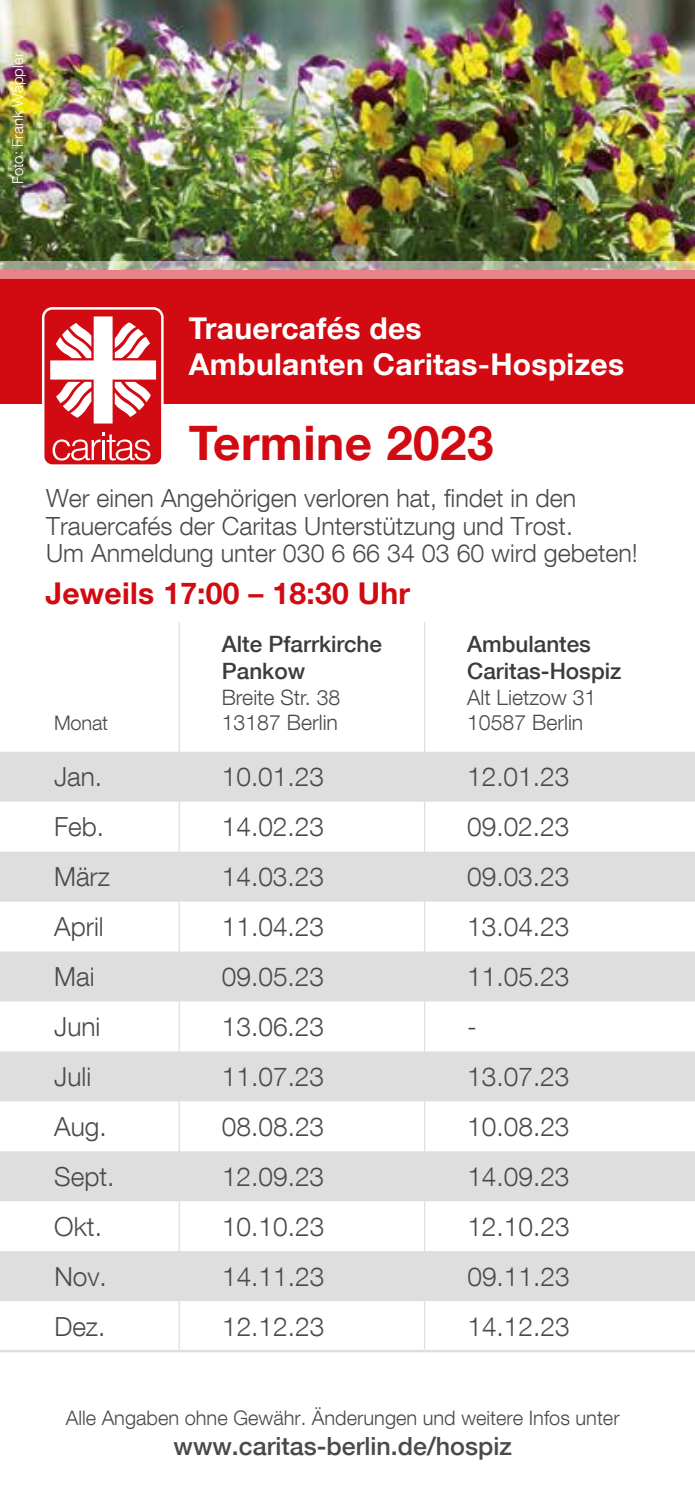
<style>
.page{position:relative;width:695px;height:1489px;background:#fff}
.page>*{position:absolute;margin:0;border:0;box-sizing:border-box;transform-origin:0 0}
.t1{font:700 47.5px "Helvetica Neue LT Com";letter-spacing:.01em;color:#d20a11}
.t2{font:700 30px/36px "Helvetica Neue LT Com";letter-spacing:.01em;color:#fff}
.t3{font:700 30px "Helvetica Neue LT Com";letter-spacing:.01em;color:#d20a11}
.t4{font:300 26.25px "Helvetica Neue LT Com";color:#4a4a49}
.t5{font:300 25px/27.5px "Helvetica Neue LT Com";color:#4a4a49}
.t6{font:500 25px "Helvetica Neue LT Com";color:#4a4a49}
.t7{font:500 22.5px/27px "Helvetica Neue LT Com";color:#3c3c3b}
.t8{font:300 21.25px/25.5px "Helvetica Neue LT Com";color:#4a4a49}
.t9{font:300 20px "Helvetica Neue LT Com";color:#4a4a49}
.t10{font:300 15px "Helvetica Neue LT Com";color:#fff}
</style>
<div class="page">
<img style="left:0;top:0;width:694px;height:261px">
<svg style="left:0;top:261px;width:694px;height:9px;background:#a7ab99"></svg>
<div style="left:0;top:270px;width:694px;height:134px;background:#d20a11"></div>
<div style="left:0;top:270px;width:694px;height:9px;background:#e88487"></div>
<svg style="left:0;top:751px;width:694px;height:549px;fill:#dedede"></svg>
<hr style="left:0;top:1349px;width:179px;height:3px;background:#dedede">
<hr style="left:179px;top:1349px;width:245px;height:3px;background:#dedede">
<hr style="left:424px;top:1349px;width:270px;height:3px;background:#dedede">
<hr style="left:424px;top:622px;width:1px;height:129px;background:#dedede">
<hr style="left:424px;top:751px;width:1px;height:50px;background:#dedede">
<hr style="left:424px;top:801px;width:1px;height:50px;background:#dedede">
<hr style="left:424px;top:851px;width:1px;height:50px;background:#dedede">
<hr style="left:424px;top:901px;width:1px;height:50px;background:#dedede">
<hr style="left:424px;top:951px;width:1px;height:50px;background:#dedede">
<hr style="left:424px;top:1001px;width:1px;height:50px;background:#dedede">
<hr style="left:424px;top:1051px;width:1px;height:50px;background:#dedede">
<hr style="left:424px;top:1101px;width:1px;height:50px;background:#dedede">
<hr style="left:424px;top:1151px;width:1px;height:50px;background:#dedede">
<hr style="left:424px;top:1201px;width:1px;height:50px;background:#dedede">
<hr style="left:424px;top:1251px;width:1px;height:49px;background:#dedede">
<hr style="left:424px;top:1300px;width:1px;height:49px;background:#dedede">
<hr style="left:178px;top:751px;width:2px;height:50px;background:#dedede">
<hr style="left:178px;top:801px;width:2px;height:50px;background:#dedede">
<hr style="left:178px;top:851px;width:2px;height:50px;background:#dedede">
<hr style="left:178px;top:901px;width:2px;height:50px;background:#dedede">
<hr style="left:178px;top:951px;width:2px;height:50px;background:#dedede">
<hr style="left:178px;top:1001px;width:2px;height:50px;background:#dedede">
<hr style="left:178px;top:1051px;width:2px;height:50px;background:#dedede">
<hr style="left:178px;top:1101px;width:2px;height:50px;background:#dedede">
<hr style="left:178px;top:1151px;width:2px;height:50px;background:#dedede">
<hr style="left:178px;top:1201px;width:2px;height:50px;background:#dedede">
<hr style="left:178px;top:1251px;width:2px;height:49px;background:#dedede">
<hr style="left:178px;top:1300px;width:2px;height:49px;background:#dedede">
<hr style="left:178px;top:622px;width:2px;height:129px;background:#dedede">
<div style="left:43px;top:308px;width:119px;height:157px;background:#d20a11;border-radius:9px"></div>
<div style="left:42px;top:307px;width:122px;height:160px;border:2px solid #fff;border-radius:9px"></div>
<svg style="left:50px;top:316px;width:106px;height:107px"></svg>
<svg style="left:53px;top:432px;width:97px;height:28px"></svg>
<p class="t10" style="left:9px;top:184px;width:133px;rotate:-90deg">Foto: Frank Wappler</p>
<p class="t2" style="left:189px;top:309px;width:436px">Trauercafés des<br>Ambulanten Caritas-Hospizes</p>
<h1 class="t1" style="left:189px;top:413px;width:306px">Termine 2023</h1>
<p class="t5" style="left:46px;top:484px;width:593px">Wer einen Angehörigen verloren hat, findet in den<br>Trauercafés der Caritas Unterstützung und Trost.<br>Um Anmeldung unter 030 6 66 34 03 60 wird gebeten!</p>
<p class="t3" style="left:45px;top:574px;width:366px">Jeweils 17:00 – 18:30 Uhr</p>
<p class="t9" style="left:54px;top:711px;width:56px">Monat</p>
<p class="t7" style="left:222px;top:630px;width:162px">Alte Pfarrkirche<br>Pankow</p>
<p class="t8" style="left:222px;top:684px;width:120px">Breite Str. 38<br>13187 Berlin</p>
<p class="t7" style="left:467px;top:630px;width:156px">Ambulantes<br>Caritas-Hospiz</p>
<p class="t8" style="left:467px;top:684px;width:131px">Alt Lietzow 31<br>10587 Berlin</p>
<p class="t4" style="left:54px;top:760px;width:50px">Jan.</p>
<p class="t4" style="left:222px;top:760px;width:104px">10.01.23</p>
<p class="t4" style="left:467px;top:760px;width:104px">12.01.23</p>
<p class="t4" style="left:54px;top:810px;width:52px">Feb.</p>
<p class="t4" style="left:222px;top:810px;width:104px">14.02.23</p>
<p class="t4" style="left:467px;top:810px;width:104px">09.02.23</p>
<p class="t4" style="left:54px;top:860px;width:57px">März</p>
<p class="t4" style="left:222px;top:860px;width:104px">14.03.23</p>
<p class="t4" style="left:467px;top:860px;width:104px">09.03.23</p>
<p class="t4" style="left:54px;top:910px;width:51px">April</p>
<p class="t4" style="left:222px;top:910px;width:104px">11.04.23</p>
<p class="t4" style="left:467px;top:910px;width:104px">13.04.23</p>
<p class="t4" style="left:54px;top:960px;width:42px">Mai</p>
<p class="t4" style="left:222px;top:960px;width:104px">09.05.23</p>
<p class="t4" style="left:467px;top:960px;width:104px">11.05.23</p>
<p class="t4" style="left:54px;top:1010px;width:48px">Juni</p>
<p class="t4" style="left:222px;top:1010px;width:104px">13.06.23</p>
<p class="t4" style="left:467px;top:1010px;width:11px">-</p>
<p class="t4" style="left:54px;top:1060px;width:38px">Juli</p>
<p class="t4" style="left:222px;top:1060px;width:104px">11.07.23</p>
<p class="t4" style="left:467px;top:1060px;width:104px">13.07.23</p>
<p class="t4" style="left:54px;top:1110px;width:54px">Aug.</p>
<p class="t4" style="left:222px;top:1110px;width:104px">08.08.23</p>
<p class="t4" style="left:467px;top:1110px;width:104px">10.08.23</p>
<p class="t4" style="left:54px;top:1160px;width:62px">Sept.</p>
<p class="t4" style="left:222px;top:1160px;width:104px">12.09.23</p>
<p class="t4" style="left:467px;top:1160px;width:104px">14.09.23</p>
<p class="t4" style="left:54px;top:1210px;width:49px">Okt.</p>
<p class="t4" style="left:222px;top:1210px;width:104px">10.10.23</p>
<p class="t4" style="left:467px;top:1210px;width:104px">12.10.23</p>
<p class="t4" style="left:54px;top:1260px;width:54px">Nov.</p>
<p class="t4" style="left:222px;top:1260px;width:104px">14.11.23</p>
<p class="t4" style="left:467px;top:1260px;width:104px">09.11.23</p>
<p class="t4" style="left:54px;top:1309px;width:53px">Dez.</p>
<p class="t4" style="left:222px;top:1309px;width:104px">12.12.23</p>
<p class="t4" style="left:467px;top:1309px;width:104px">14.12.23</p>
<p class="t9" style="left:66px;top:1405px;width:555px">Alle Angaben ohne Gewähr. Änderungen und weitere Infos unter</p>
<p class="t6" style="left:173px;top:1430px;width:340px">www.caritas-berlin.de/hospiz</p>
</div>
